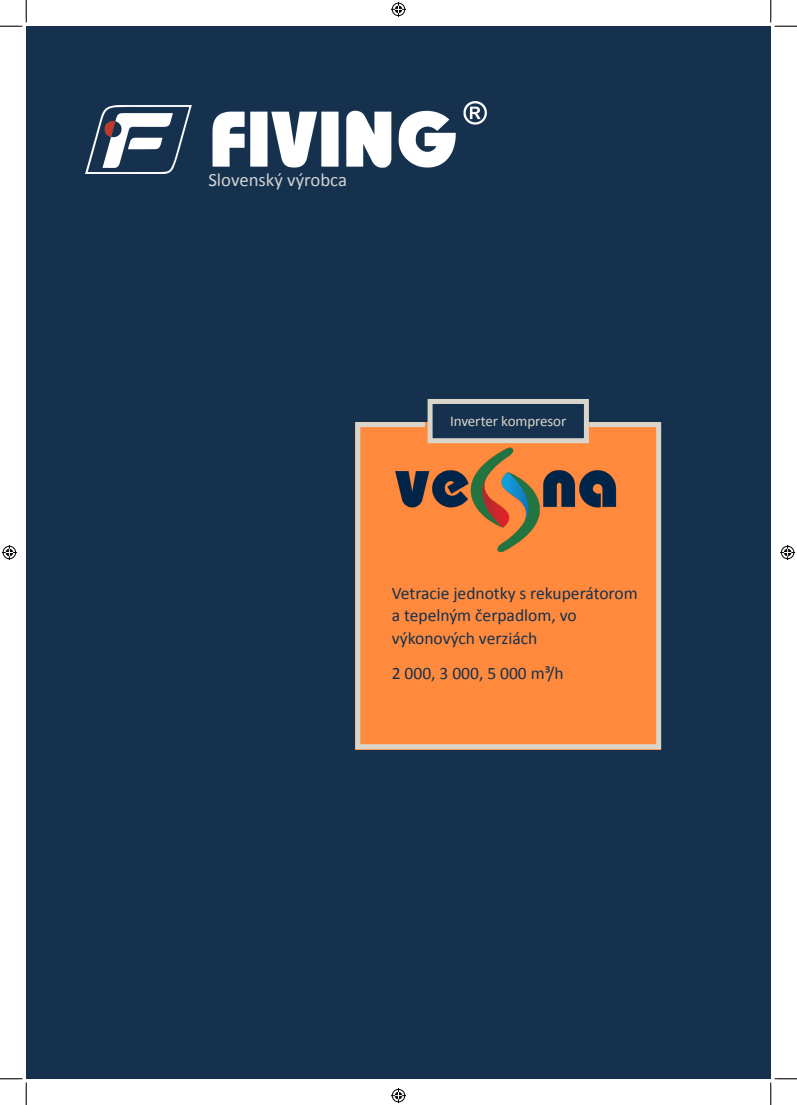
<style>
.page{position:relative;width:797px;height:1105px;background:#fff}
.page>*{position:absolute;margin:0;border:0;box-sizing:border-box;transform-origin:0 0}
.Body_Text_-_Align_Le{font:18.75px "Calibri";color:#d1d2d4}
.Body_Text_-_Align_Le-2{font:17.5px/22.5px "Calibri";color:#15314e}
.Subhead_-_Align_Cent{font:15px "Calibri";letter-spacing:-.01em;color:#d9d5cb}
</style>
<div class="page">
<div style="left:26px;top:26px;width:744px;height:1053px;background:#15314e"></div>
<img style="left:85px;top:101px;width:401px;height:73px">
<div style="left:427px;top:399px;width:162px;height:44px;background:#15314e;border:5px solid #d9d5cb"></div>
<svg style="left:355px;top:420px;width:307px;height:330px"></svg>
<div style="left:442px;top:414px;width:132px;height:15px;background:#15314e"></div>
<svg style="left:0;top:0;width:27px;height:27px"></svg>
<svg style="left:0;top:1078px;width:27px;height:27px"></svg>
<svg style="left:770px;top:0;width:27px;height:27px"></svg>
<svg style="left:770px;top:1078px;width:27px;height:27px"></svg>
<svg style="left:391px;top:2px;width:15px;height:15px"></svg>
<svg style="left:391px;top:1088px;width:15px;height:15px"></svg>
<svg style="left:2px;top:545px;width:15px;height:15px"></svg>
<svg style="left:780px;top:545px;width:15px;height:15px"></svg>
<p class="Body_Text_-_Align_Le" style="left:208px;top:168px;width:140px">Slovenský výrobca</p>
<p class="Subhead_-_Align_Cent" style="left:450px;top:411px;width:117px">Inverter kompresor</p>
<p class="Body_Text_-_Align_Le-2" style="left:392px;top:581px;width:247px">Vetracie jednotky s rekuperátorom a tepelným čerpadlom, vo výkonových verziách</p>
<p class="Body_Text_-_Align_Le-2" style="left:392px;top:661px;width:173px">2 000, 3 000, 5 000 m³/h</p>
</div>
